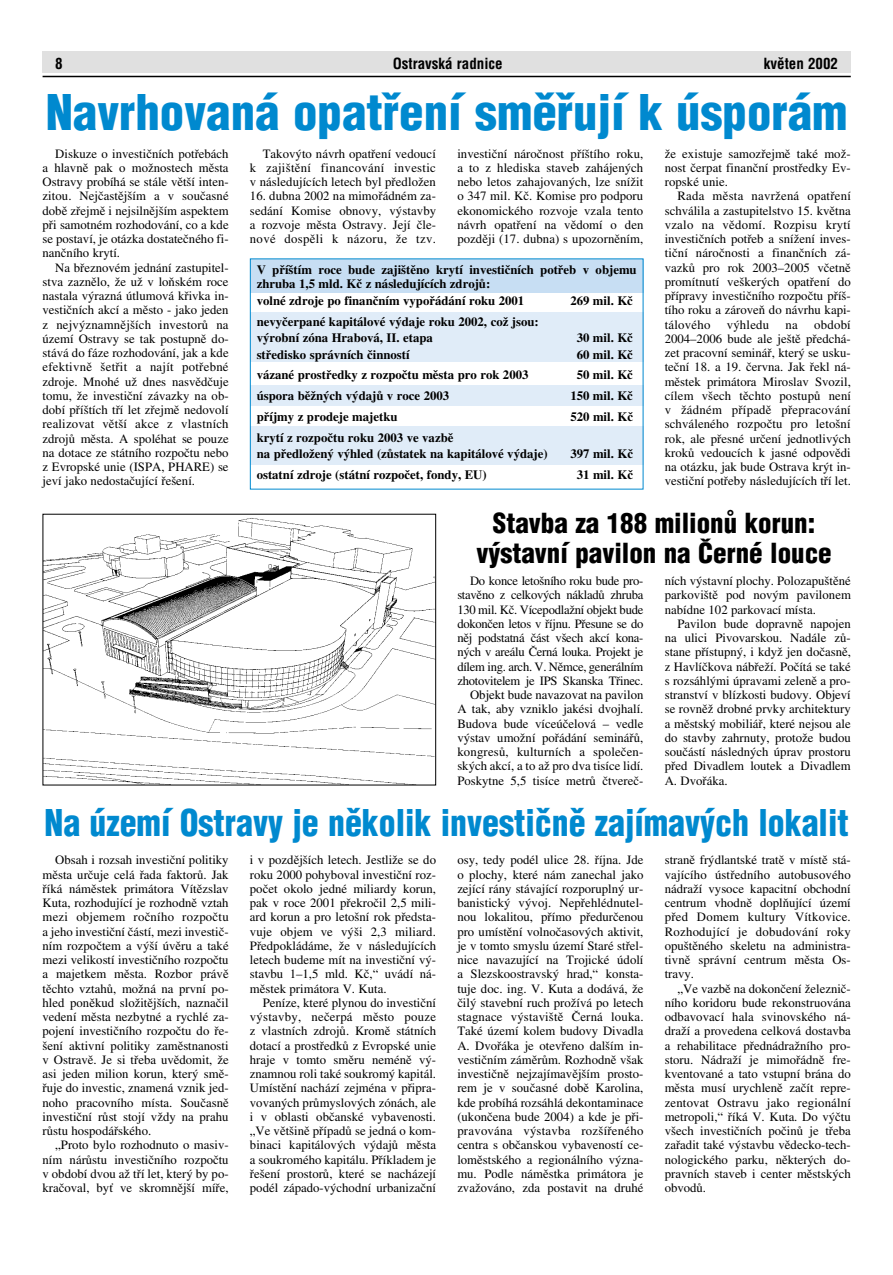
<style>
.page{position:relative;width:893px;height:1275px;background:#fff}
.page>*{position:absolute;margin:0;border:0;box-sizing:border-box;transform-origin:0 0}
.t1{font:900 48px "Helvetica Condensed CE";color:#0089cf}
.t2{font:900 36px "Helvetica Condensed CE";color:#0089cf;scale:.94 1}
.t3{font:900 27px/29.7px "Helvetica Condensed CE";color:#000;text-align:center}
.t4{font:700 15px "Helvetica Condensed CE";color:#000}
.t5{font:12.75px/14.2px "Times CE";color:#000;text-align:justify}
.t6{font:700 12.75px/16.5px "Times CE";color:#000}
.t7{font:12.75px/14.2px "Times CE";letter-spacing:-.02em;color:#000;text-align:right}
.t8{font:12.75px "Times CE";letter-spacing:.02em;color:#000}
</style>
<div class="page">
<hr style="left:43px;top:76px;width:807px;height:1px;background:#000">
<div style="left:43px;top:51px;width:807px;height:21px;background:#e0e0e0"></div>
<img style="left:45px;top:518px;width:389px;height:265px">
<div style="left:250px;top:259px;width:393px;height:34px;background:#c7def3"></div>
<div style="left:250px;top:313px;width:393px;height:49px;background:#e0ecf8"></div>
<div style="left:250px;top:385px;width:393px;height:21px;background:#e0ecf8"></div>
<div style="left:250px;top:426px;width:393px;height:39px;background:#e0ecf8"></div>
<p class="t4" style="left:55px;top:58px;width:9px">8</p>
<p class="t4" style="left:393px;top:58px;width:111px">Ostravská radnice</p>
<p class="t4" style="left:764px;top:58px;width:76px">kvûten 2002</p>
<h1 class="t1" style="left:46px;top:95px;width:803px">Navrhovaná opatfiení smûfiují k úsporám</h1>
<p class="t5" style="left:43px;top:148px;width:188px;text-indent:13px">Diskuze o investičních potřebách a hlavně pak o možnostech města Ostravy probíhá se stále větší inten&shy;zitou. Nejčastějším a v současné době zřejmě i nejsilnějším aspektem při samotném rozhodování, co a kde se postaví, je otázka dostatečného fi&shy;nančního krytí.</p>
<p class="t5" style="left:43px;top:262px;width:188px;text-indent:13px">Na březnovém jednání zastupitel&shy;stva zaznělo, že už v loňském roce nastala výrazná útlumová křivka in&shy;vestičních akcí a město - jako jeden z nejvýznamnějších investorů na území Ostravy se tak postupně do&shy;stává do fáze rozhodování, jak a kde efektivně šetřit a najít potřebné zdroje. Mnohé už dnes nasvědčuje tomu, že investiční závazky na ob&shy;dobí příštích tří let zřejmě nedovolí realizovat větší akce z vlastních zdrojů města. A spoléhat se pouze na dotace ze státního rozpočtu nebo z Evropské unie (ISPA, PHARE) se jeví jako nedostačující řešení.</p>
<p class="t5" style="left:457px;top:148px;width:188px">investiční náročnost příštího roku, a to z hlediska staveb zahájených nebo letos zahajovaných, lze snížit o 347 mil. Kč. Komise pro podporu ekonomického rozvoje vzala tento návrh opatření na vědomí o den později (17. dubna) s upozorněním,</p>
<p class="t5" style="left:664px;top:148px;width:188px">že existuje samozřejmě také mož&shy;nost čerpat finanční prostředky Ev&shy;ropské unie.</p>
<p class="t5" style="left:250px;top:148px;width:187px;text-indent:13px">Takovýto návrh opatření vedoucí k zajištění financování investic v následujících letech byl předložen</p>
<p class="t5" style="left:250px;top:190px;width:188px">16. dubna 2002 na mimořádném za&shy;sedání Komise obnovy, výstavby a rozvoje města Ostravy. Její čle&shy;nové dospěli k názoru, že tzv.</p>
<p class="t5" style="left:664px;top:190px;width:188px;text-indent:13px">Rada města navržená opatření schválila a zastupitelstvo 15. května vzalo na vědomí. Rozpisu krytí investičních potřeb a snížení inves&shy;tiční náročnosti a finančních zá&shy;vazků pro rok 2003–2005 včetně promítnutí veškerých opatření do přípravy investičního rozpočtu příš&shy;tího roku a zároveň do návrhu kapi&shy;tálového</p>
<p class="t6" style="left:257px;top:264px;width:381px;line-height:14.2px">V příštím roce bude zajištěno krytí investičních potřeb v objemu zhruba 1,5 mld. Kč z následujících zdrojů:</p>
<p class="t6" style="left:257px;top:294px;width:269px">volné zdroje po finančním vypořádání roku 2001</p>
<p class="t6" style="left:570px;top:294px;width:64px">269 mil. Kč</p>
<p class="t6" style="left:257px;top:314px;width:283px">nevyčerpané kapitálové výdaje roku 2002, což jsou: výrobní zóna Hrabová, II. etapa</p>
<p class="t5" style="left:664px;top:319px;width:188px;text-indent:149px">období 2004–2006 bude ale ještě předchá&shy;zet pracovní seminář, který se usku&shy;teční 18. a 19. června. Jak řekl ná&shy;městek primátora Miroslav Svozil, cílem všech těchto postupů není v žádném případě přepracování schváleného rozpočtu pro letošní rok, ale přesné určení jednotlivých kroků vedoucích k jasné odpovědi na otázku, jak bude Ostrava krýt in&shy;vestiční potřeby následujících tří let.</p>
<p class="t8" style="left:726px;top:320px;width:44px">výhledu</p>
<p class="t5" style="left:785px;top:319px;width:14px">na</p>
<p class="t6" style="left:576px;top:331px;width:58px">30 mil. Kč</p>
<p class="t6" style="left:257px;top:347px;width:154px">středisko správních činností</p>
<p class="t6" style="left:576px;top:347px;width:58px">60 mil. Kč</p>
<p class="t6" style="left:257px;top:368px;width:273px">vázané prostředky z rozpočtu města pro rok 2003</p>
<p class="t6" style="left:576px;top:368px;width:58px">50 mil. Kč</p>
<p class="t6" style="left:257px;top:389px;width:194px">úspora běžných výdajů v roce 2003</p>
<p class="t6" style="left:570px;top:389px;width:64px">150 mil. Kč</p>
<p class="t6" style="left:257px;top:410px;width:142px">příjmy z prodeje majetku</p>
<p class="t6" style="left:570px;top:410px;width:64px">520 mil. Kč</p>
<p class="t6" style="left:257px;top:430px;width:292px">krytí z rozpočtu roku 2003 ve vazbě<br>na předložený výhled (zůstatek na kapitálové výdaje)</p>
<p class="t6" style="left:570px;top:447px;width:64px">397 mil. Kč</p>
<p class="t6" style="left:257px;top:468px;width:231px">ostatní zdroje (státní rozpočet, fondy, EU)</p>
<p class="t6" style="left:576px;top:468px;width:58px">31 mil. Kč</p>
<h3 class="t3" style="left:476px;top:511px;width:357px">Stavba za 188 milionÛ korun: v˘stavní pavilon na âerné louce</h3>
<p class="t7" style="left:457px;top:575px;width:188px">Do konce letošního roku bude pro&shy;stavěno z celkových nákladů zhruba 130 mil. Kč. Vícepodlažní objekt bude dokončen letos v říjnu. Přesune se do něj podstatná část všech akcí kona&shy;ných v areálu Černá louka. Projekt je dílem ing. arch. V. Němce, generálním zhotovitelem je IPS Skanska Třinec.<br>Objekt bude navazovat na pavilon<br>A tak, aby vzniklo jakési dvojhalí.<br>Budova bude víceúčelová – vedle výstav umožní pořádání seminářů, kongresů, kulturních a společen&shy;ských akcí, a to až pro dva tisíce lidí.<br>Poskytne 5,5 tisíce metrů čtvereč-</p>
<p class="t5" style="left:664px;top:575px;width:188px">ních výstavní plochy. Polozapuštěné parkoviště pod novým pavilonem nabídne 102 parkovací místa.</p>
<p class="t5" style="left:664px;top:618px;width:188px;text-indent:13px">Pavilon bude dopravně napojen na ulici Pivovarskou. Nadále zů&shy;stane přístupný, i když jen dočasně, z Havlíčkova nábřeží. Počítá se také s rozsáhlými úpravami zeleně a pro&shy;stranství v blízkosti budovy. Objeví se rovněž drobné prvky architektury a městský mobiliář, které nejsou ale do stavby zahrnuty, protože budou součástí následných úprav prostoru před Divadlem loutek a Divadlem A. Dvořáka.</p>
<h2 class="t2" style="left:45px;top:810px;width:857px">Na území Ostravy je nûkolik investiãnû zajímav˘ch lokalit</h2>
<p class="t5" style="left:43px;top:854px;width:188px;text-indent:13px">Obsah i rozsah investiční politiky města určuje celá řada faktorů. Jak říká náměstek primátora Vítězslav Kuta, rozhodující je rozhodně vztah mezi objemem ročního rozpočtu a jeho investiční částí, mezi investič&shy;ním rozpočtem a výší úvěru a také mezi velikostí investičního rozpočtu a majetkem města. Rozbor právě těchto vztahů, možná na první po&shy;hled poněkud složitějších, naznačil vedení města nezbytné a rychlé za&shy;pojení investičního rozpočtu do ře&shy;šení aktivní politiky zaměstnanosti v Ostravě. Je si třeba uvědomit, že asi jeden milion korun, který smě&shy;řuje do investic, znamená vznik jed&shy;noho pracovního místa. Současně investiční růst stojí vždy na prahu růstu hospodářského.</p>
<p class="t5" style="left:43px;top:1139px;width:188px;text-indent:13px">„Proto bylo rozhodnuto o masiv&shy;ním nárůstu investičního rozpočtu v období dvou až tří let, který by po&shy;kračoval, byť ve skromnější míře,</p>
<p class="t5" style="left:250px;top:854px;width:188px">i v pozdějších letech. Jestliže se do roku 2000 pohyboval investiční roz&shy;počet okolo jedné miliardy korun, pak v roce 2001 překročil 2,5 mili&shy;ard korun a pro letošní rok předsta&shy;vuje objem ve výši 2,3 miliard.<br>Předpokládáme, že v následujících letech budeme mít na investiční vý&shy;stavbu 1–1,5 mld. Kč,“ uvádí ná&shy;městek primátora V. Kuta.</p>
<p class="t5" style="left:250px;top:997px;width:188px;text-indent:13px">Peníze, které plynou do investiční výstavby, nečerpá město pouze z vlastních zdrojů. Kromě státních dotací a prostředků z Evropské unie hraje v tomto směru neméně vý&shy;znamnou roli také soukromý kapitál.<br>Umístění nachází zejména v připra&shy;vovaných průmyslových zónách, ale i v oblasti občanské vybavenosti. „Ve většině případů se jedná o kom&shy;binaci kapitálových výdajů města a soukromého kapitálu. Příkladem je řešení prostorů, které se nacházejí podél západo-východní urbanizační</p>
<p class="t5" style="left:457px;top:854px;width:188px">osy, tedy podél ulice 28. října. Jde o plochy, které nám zanechal jako zející rány stávající rozporuplný ur&shy;banistický vývoj. Nepřehlédnutel&shy;nou lokalitou, přímo předurčenou pro umístění volnočasových aktivit, je v tomto smyslu území Staré střel&shy;nice navazující na Trojické údolí a Slezskoostravský hrad,“ konsta&shy;tuje doc. ing. V. Kuta a dodává, že čilý stavební ruch prožívá po letech stagnace výstaviště Černá louka.<br>Také území kolem budovy Divadla A. Dvořáka je otevřeno dalším in&shy;vestičním záměrům. Rozhodně však investičně nejzajímavějším prosto&shy;rem je v současné době Karolina, kde probíhá rozsáhlá dekontaminace (ukončena bude 2004) a kde je při&shy;pravována výstavba rozšířeného centra s občanskou vybaveností ce&shy;loměstského a regionálního význa&shy;mu. Podle náměstka primátora je zvažováno, zda postavit na druhé</p>
<p class="t5" style="left:664px;top:854px;width:188px">straně frýdlantské tratě v místě stá&shy;vajícího ústředního autobusového nádraží vysoce kapacitní obchodní centrum vhodně doplňující území před Domem kultury Vítkovice.<br>Rozhodující je dobudování roky opuštěného skeletu na administra&shy;tivně správní centrum města Os&shy;travy.</p>
<p class="t5" style="left:664px;top:983px;width:188px;text-indent:13px">„Ve vazbě na dokončení železnič&shy;ního koridoru bude rekonstruována odbavovací hala svinovského ná&shy;draží a provedena celková dostavba a rehabilitace přednádražního pro&shy;storu. Nádraží je mimořádně fre&shy;kventované a tato vstupní brána do města musí urychleně začít repre&shy;zentovat Ostravu jako regionální metropoli,“ říká V. Kuta. Do výčtu všech investičních počinů je třeba zařadit také výstavbu vědecko-tech&shy;nologického parku, některých do&shy;pravních staveb i center městských obvodů.</p>
</div>
